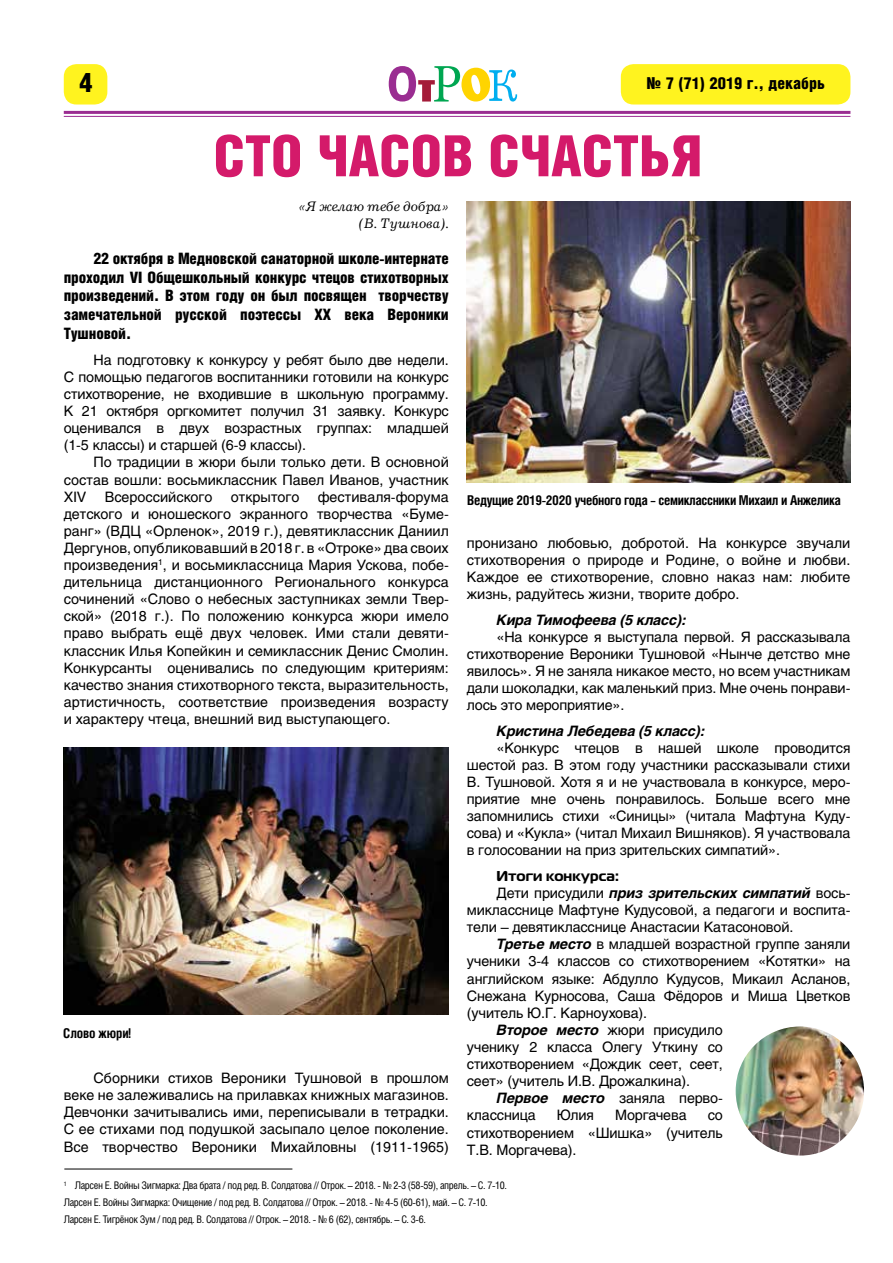
<style>
.page{position:relative;width:893px;height:1263px;background:#fff}
.page>*{position:absolute;margin:0;border:0;box-sizing:border-box;transform-origin:0 0}
.t1{font:57px "Helios Cond Black C";color:#d41a6a}
.t2{font:27px "Helios Cond Black C";color:#000}
.t3{font:16.5px "Helios Cond Black C";color:#000}
.t4{font:15.75px/18.9px "Helios Cond Black C";letter-spacing:-.01em;color:#000;text-align:justify}
.t5{font:14.25px/17.1px "Helios C";letter-spacing:-.01em;color:#000;text-align:justify}
.t6{font:italic 700 14.25px "Helios C";letter-spacing:-.01em;color:#000}
.t7{font:italic 14.25px/17.1px "Journal C";letter-spacing:-.005em;color:#000;text-align:right}
.t8{font:700 14.25px "Magistral";letter-spacing:.01em;color:#000}
.t9{font:700 13.5px "Helios Cond C";letter-spacing:-.025em;color:#000}
.t10{font:10.5px/16.8px "Helios Cond C";letter-spacing:-.035em;color:#000}
.s1{font-weight:700;font-style:italic}
</style>
<div class="page">
<div style="left:621px;top:64px;width:229px;height:41px;background:#fff31f;border-radius:13px"></div>
<hr style="left:64px;top:111px;width:786px;height:3px;background:#9a2d91">
<hr style="left:64px;top:116px;width:786px;height:1px;background:#9a2d91">
<div style="left:64px;top:64px;width:43px;height:41px;background:#fff31f;border-radius:13px"></div>
<hr style="left:64px;top:1169px;width:228px;height:1px;background:#000">
<img style="left:64px;top:748px;width:385px;height:266px">
<img style="left:467px;top:201px;width:383px;height:281px">
<svg style="left:315px;top:66px;width:389px;height:51px"></svg>
<img style="left:736px;top:1026px;width:128px;height:129px;border-radius:64px">
<h2 class="t2" style="left:79px;top:67px;width:15px">4</h2>
<p class="t3" style="left:646px;top:74px;width:180px">№ 7 (71) 2019 г., декабрь</p>
<h1 class="t1" style="left:214px;top:123px;width:490px">СТО ЧАСОВ СЧАСТЬЯ</h1>
<p class="t7" style="left:298px;top:198px;width:152px">«Я желаю тебе добра» (В. Тушнова).</p>
<p class="t4" style="left:64px;top:248px;width:387px;text-indent:30px">22 октября в Медновской санаторной школе-интернате проходил VI Общешкольный конкурс чтецов стихотворных произведений. В этом году он был посвящен творчеству замечательной русской поэтессы ХХ века Вероники Тушновой.</p>
<p class="t5" style="left:64px;top:351px;width:387px;text-indent:30px">На подготовку к конкурсу у ребят было две недели.<br>С помощью педагогов воспитанники готовили на конкурс стихотворение, не входившие в школьную программу.<br>К 21 октября оргкомитет получил 31 заявку. Конкурс оценивался в двух возрастных группах: младшей (1-5 классы) и старшей (6-9 классы).</p>
<p class="t5" style="left:64px;top:454px;width:387px;text-indent:30px">По традиции в жюри были только дети. В основной состав вошли: восьмиклассник Павел Иванов, участник XIV</p>
<p class="t5" style="left:64px;top:488px;width:387px;text-indent:254px">фестиваля-форума детского и юношеского экранного творчества «Буме&shy;ранг» (ВДЦ «Орленок», 2019 г.), девятиклассник Даниил Дергунов, опубликовавший в 2018 г. в «Отроке» два своих произведения<sup>1</sup>, и восьмиклассница Мария Ускова, побе&shy;дительница дистанционного Регионального конкурса сочинений «Слово о небесных заступниках земли Твер&shy;ской» (2018 г.). По положению конкурса жюри имело право выбрать ещё двух человек. Ими стали девяти&shy;классник Илья Копейкин и семиклассник Денис Смолин.<br>Конкурсанты оценивались по следующим критериям: качество знания стихотворного текста, выразительность, артистичность, соответствие произведения возрасту и характеру чтеца, внешний вид выступающего.</p>
<p class="t5" style="left:105px;top:488px;width:109px">Всероссийского</p>
<p class="t5" style="left:231px;top:488px;width:70px">открытого</p>
<p class="t9" style="left:467px;top:492px;width:375px">Ведущие 2019-2020 учебного года – семиклассники Михаил и Анжелика</p>
<p class="t5" style="left:467px;top:534px;width:385px">пронизано любовью, добротой. На конкурсе звучали стихотворения о природе и Родине, о войне и любви.<br>Каждое ее стихотворение, словно наказ нам: любите жизнь, радуйтесь жизни, творите добро.</p>
<p class="t6" style="left:497px;top:611px;width:191px">Кира Тимофеева (5 класс):</p>
<p class="t5" style="left:467px;top:628px;width:385px;text-indent:30px">«На конкурсе я выступала первой. Я рассказывала стихотворение Вероники Тушновой «Нынче детство мне явилось». Я не заняла никакое место, но всем участникам дали шоколадки, как маленький приз. Мне очень понрави&shy;лось это мероприятие».</p>
<p class="t6" style="left:497px;top:722px;width:210px">Кристина Лебедева (5 класс):</p>
<p class="t5" style="left:467px;top:739px;width:385px;text-indent:30px">«Конкурс чтецов в нашей школе проводится шестой раз. В этом году участники рассказывали стихи В. Тушновой. Хотя я и не участвовала в конкурсе, меро&shy;приятие мне очень понравилось. Больше всего мне запомнились стихи «Синицы» (читала Мафтуна Куду&shy;сова) и «Кукла» (читал Михаил Вишняков). Я участвовала в голосовании на приз зрительских симпатий».</p>
<p class="t8" style="left:497px;top:867px;width:124px">Итоги конкурса:</p>
<p class="t5" style="left:467px;top:884px;width:385px;text-indent:30px">Дети присудили <span class="s1">приз зрительских симпатий</span> вось&shy;микласснице Мафтуне Кудусовой, а педагоги и воспита&shy;тели – девятикласснице Анастасии Катасоновой.</p>
<p class="t5" style="left:497px;top:936px;width:355px"><span class="s1">Третье место</span> в младшей возрастной группе заняли</p>
<p class="t5" style="left:467px;top:953px;width:385px">ученики 3-4 классов со стихотворением «Котятки» на</p>
<p class="t5" style="left:467px;top:970px;width:385px">английском языке: Абдулло Кудусов, Микаил Асланов,</p>
<p class="t5" style="left:467px;top:987px;width:385px">Снежана Курносова, Саша Фёдоров и Миша Цветков</p>
<p class="t5" style="left:467px;top:1004px;width:182px">(учитель Ю.Г. Карноухова).</p>
<p class="t5" style="left:497px;top:1021px;width:228px"><span class="s1">Второе место</span> жюри присудило</p>
<p class="t5" style="left:467px;top:1038px;width:258px">ученику 2 класса Олегу Уткину со</p>
<p class="t5" style="left:467px;top:1055px;width:258px">стихотворением «Дождик сеет, сеет,</p>
<p class="t5" style="left:467px;top:1072px;width:225px">сеет» (учитель И.В. Дрожалкина).</p>
<p class="t5" style="left:497px;top:1089px;width:228px"><span class="s1">Первое место</span> заняла перво-</p>
<p class="t5" style="left:467px;top:1107px;width:70px">классница</p>
<p class="t5" style="left:557px;top:1107px;width:39px">Юлия</p>
<p class="t5" style="left:615px;top:1107px;width:73px">Моргачева</p>
<p class="t9" style="left:63px;top:1025px;width:69px">Слово жюри!</p>
<p class="t5" style="left:64px;top:1069px;width:387px;text-indent:30px">Сборники стихов Вероники Тушновой в прошлом веке не залеживались на прилавках книжных магазинов.<br>Девчонки зачитывались ими, переписывали в тетрадки.<br>С ее стихами под подушкой засыпало целое поколение.<br>Все творчество Вероники Михайловны (1911-1965)</p>
<p class="t10" style="left:64px;top:1177px;width:445px"><sup>1</sup> Ларсен Е. Войны Зигмарка: Два брата / под ред. В. Солдатова // Отрок. – 2018. - № 2-3 (58-59), апрель. – С. 7-10.<br>Ларсен Е. Войны Зигмарка: Очищение / под ред. В. Солдатова // Отрок. – 2018. - № 4-5 (60-61), май. – С. 7-10.<br>Ларсен Е. Тигрёнок Зум / под ред. В. Солдатова // Отрок. – 2018. - № 6 (62), сентябрь. – С. 3-6.</p>
<p class="t5" style="left:467px;top:1107px;width:258px;text-indent:241px">со стихотворением «Шишка» (учитель Т.В. Моргачева).</p>
</div>
